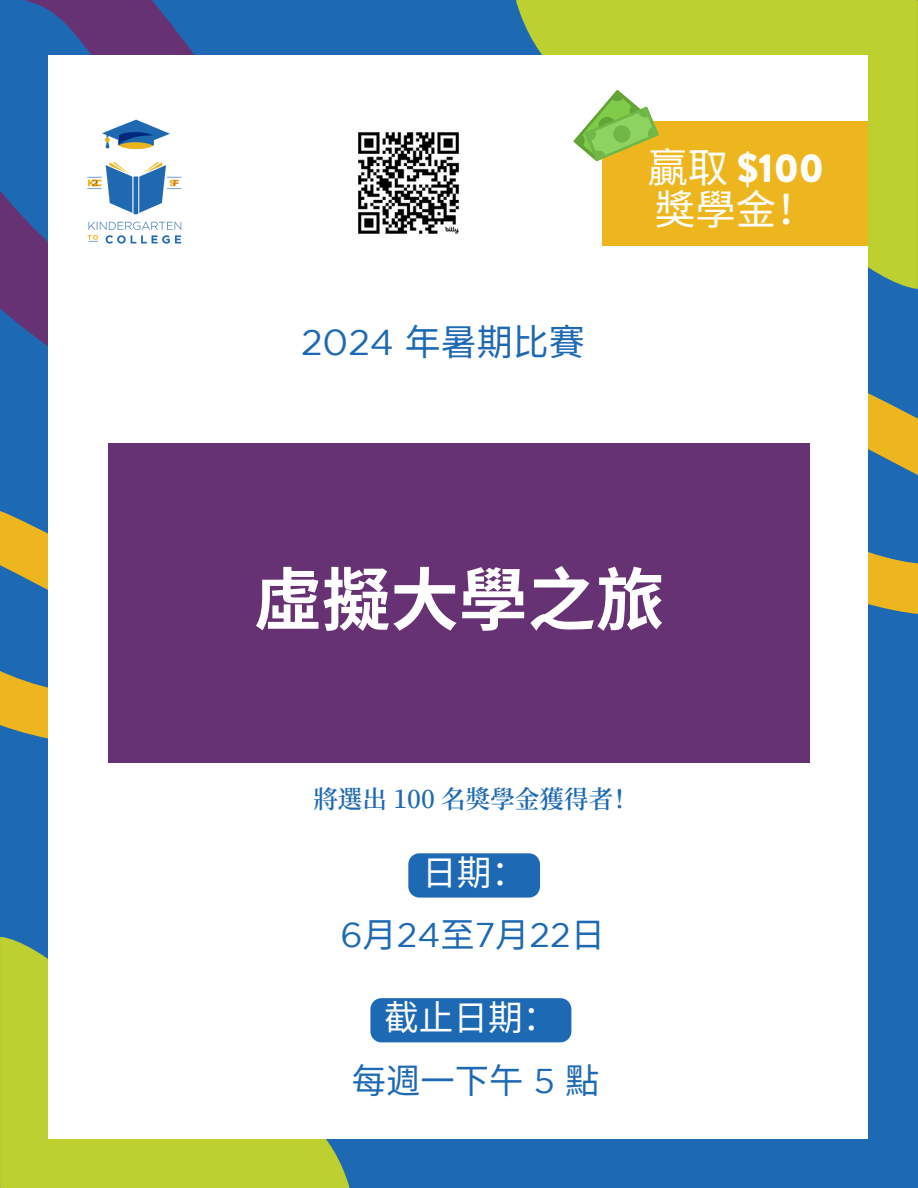
<style>
.page{position:relative;width:918px;height:1188px;background:#1e69b4}
.page>*{position:absolute;margin:0;border:0;box-sizing:border-box;transform-origin:0 0}
.t1{font:700 68.55px "Noto Sans CJ Ksc";color:#fff}
.t2{font:40.5px/41.8px "Noto Sans CJ Ksc";color:#fff}
.t3{font:36px "Noto Sans CJ Ksc";color:#1e69b4}
.t4{font:34.65px "Noto Sans CJ Ksc";color:#fff}
.t5{font:34.35px "Gotham";color:#1e69b4}
.t6{font:34.35px "Noto Sans CJ Ksc";color:#1e69b4}
.t7{font:600 24.6px "Source Han Serif SC";color:#1e69b4}
.s1{font-family:"Gotham"}
.s2{font-family:"Brandon Grotesque";font-weight:900}
.s3{font-family:"Noto Sans CJ Ksc"}
</style>
<div class="page">
<svg style="left:0;top:0;width:195px;height:346px"></svg>
<div style="left:516px;top:0;width:402px;height:289px;background:#bed02f"></div>
<div style="left:0;top:937px;width:349px;height:251px;background:#bed02f"></div>
<svg style="left:0;top:511px;width:48px;height:228px"></svg>
<svg style="left:868px;top:393px;width:50px;height:221px"></svg>
<div style="left:48px;top:55px;width:820px;height:1084px;background:#fff"></div>
<div style="left:108px;top:444px;width:702px;height:319px;background:#673273"></div>
<div style="left:603px;top:121px;width:265px;height:125px;background:#eeb61e"></div>
<svg style="left:573px;top:90px;width:86px;height:77px"></svg>
<div style="left:408px;top:853px;width:132px;height:45px;background:#1e69b4"></div>
<div style="left:370px;top:998px;width:201px;height:44px;background:#1e69b4"></div>
<img style="left:87px;top:119px;width:95px;height:125px">
<img style="left:358px;top:132px;width:101px;height:102px">
<p class="t3" style="left:301px;top:313px;width:285px"><span class="s1">2024</span> 年暑期比賽</p>
<p class="t2" style="left:647px;top:144px;width:178px">贏取 <span class="s2">$100</span>獎學金！</p>
<p class="t1" style="left:253px;top:545px;width:413px">虛擬大學之旅</p>
<h1 class="t7" style="left:313px;top:779px;width:326px">將選出 100 名獎學金獲得者！</h1>
<p class="t4" style="left:422px;top:845px;width:105px">日期：</p>
<p class="t5" style="left:340px;top:922px;width:254px">6<span class="s3">月</span> 24<span class="s3">至</span>7<span class="s3">月</span> 22<span class="s3">日</span></p>
<h2 class="t4" style="left:384px;top:990px;width:175px">截止日期：</h2>
<h3 class="t6" style="left:352px;top:1053px;width:249px">每週一下午 <span class="s1">5</span> 點</h3>
</div>
